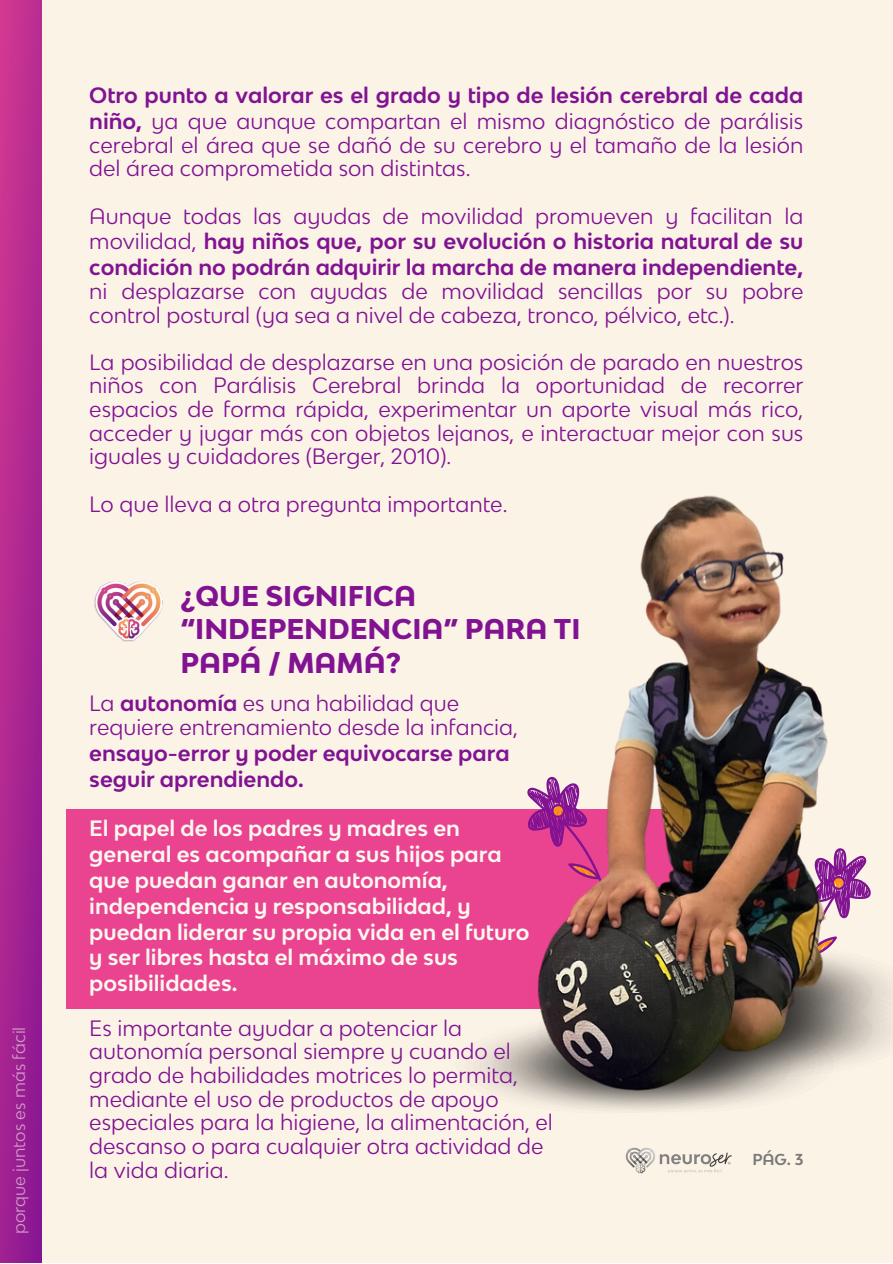
<style>
.page{position:relative;width:893px;height:1264px;background:#fff}
.page>*{position:absolute;margin:0;border:0;box-sizing:border-box;transform-origin:0 0}
.t1{font:800 27px/33.8px "Bw Modelica SS01";color:#811392}
.t2{font:21px/23.5px "Bw Modelica SS01";color:#811392}
.t3{font:700 21px/25.8px "Bw Modelica SS01";color:#811392}
.t4{font:700 21px/25.8px "Bw Modelica SS01";color:#faf8ee}
.t5{font:16.35px "Bw Modelica SS01";color:#faf8ee}
.t6{font:700 15px "Bw Modelica SS01";color:#797979}
.s1{font-weight:400}
.s2{font-weight:700}
</style>
<div class="page">
<div style="left:0;top:0;width:892px;height:1262px;background:#fcf3e7"></div>
<div style="left:0;top:0;width:42px;height:1262px;background:linear-gradient(to bottom,#c63391,#921b92)"></div>
<img style="left:625px;top:1147px;width:107px;height:27px">
<img style="left:94px;top:581px;width:69px;height:61px">
<div style="left:67px;top:809px;width:633px;height:200px;background:#ea4390"></div>
<img style="left:459px;top:495px;width:433px;height:610px">
<p class="t3" style="left:89px;top:82px;width:715px">Otro punto a valorar es el grado y tipo de lesión cerebral de cada niño, <span class="s1">ya que aunque compartan el mismo diagnóstico de parálisis</span></p>
<p class="t2" style="left:89px;top:135px;width:715px">cerebral el área que se dañó de su cerebro y el tamaño de la lesión del área comprometida son distintas.</p>
<p class="t3" style="left:89px;top:203px;width:715px;text-align:justify"><span class="s1">Aunque todas las ayudas de movilidad promueven y facilitan la movilidad,</span> hay niños que, por su evolución o historia natural de su condición no podrán adquirir la marcha de manera independiente,</p>
<p class="t2" style="left:89px;top:281px;width:715px">ni desplazarse con ayudas de movilidad sencillas por su pobre control postural (ya sea a nivel de cabeza, tronco, pélvico, etc.).</p>
<p class="t2" style="left:89px;top:352px;width:715px;text-align:justify">La posibilidad de desplazarse en una posición de parado en nuestros niños con Parálisis Cerebral brinda la oportunidad de recorrer espacios de forma rápida, experimentar un aporte visual más rico, acceder y jugar más con objetos lejanos, e interactuar mejor con sus iguales y cuidadores (Berger, 2010).</p>
<p class="t2" style="left:89px;top:494px;width:419px">Lo que lleva a otra pregunta importante.</p>
<p class="t1" style="left:180px;top:578px;width:401px">¿QUE SIGNIFICA “INDEPENDENCIA” PARA TI<br>PAPÁ / MAMÁ?</p>
<p class="t2" style="left:89px;top:693px;width:430px">La <span class="s2">autonomía</span> es una habilidad que requiere entrenamiento desde la infancia,</p>
<p class="t3" style="left:89px;top:740px;width:422px">ensayo-error y poder equivocarse para seguir aprendiendo.</p>
<p class="t4" style="left:89px;top:815px;width:442px">El papel de los padres y madres en general es acompañar a sus hijos para que puedan ganar en autonomía, independencia y responsabilidad, y puedan liderar su propia vida en el futuro y ser libres hasta el máximo de sus posibilidades.</p>
<p class="t5" style="left:13px;top:1234px;width:209px;rotate:-90deg">porque juntos es más fácil</p>
<p class="t2" style="left:89px;top:1018px;width:465px">Es importante ayudar a potenciar la autonomía personal siempre y cuando el grado de habilidades motrices lo permita, mediante el uso de productos de apoyo especiales para la higiene, la alimentación, el descanso o para cualquier otra actividad de la vida diaria.</p>
<p class="t6" style="left:752px;top:1150px;width:52px">PÁG. 3</p>
</div>
